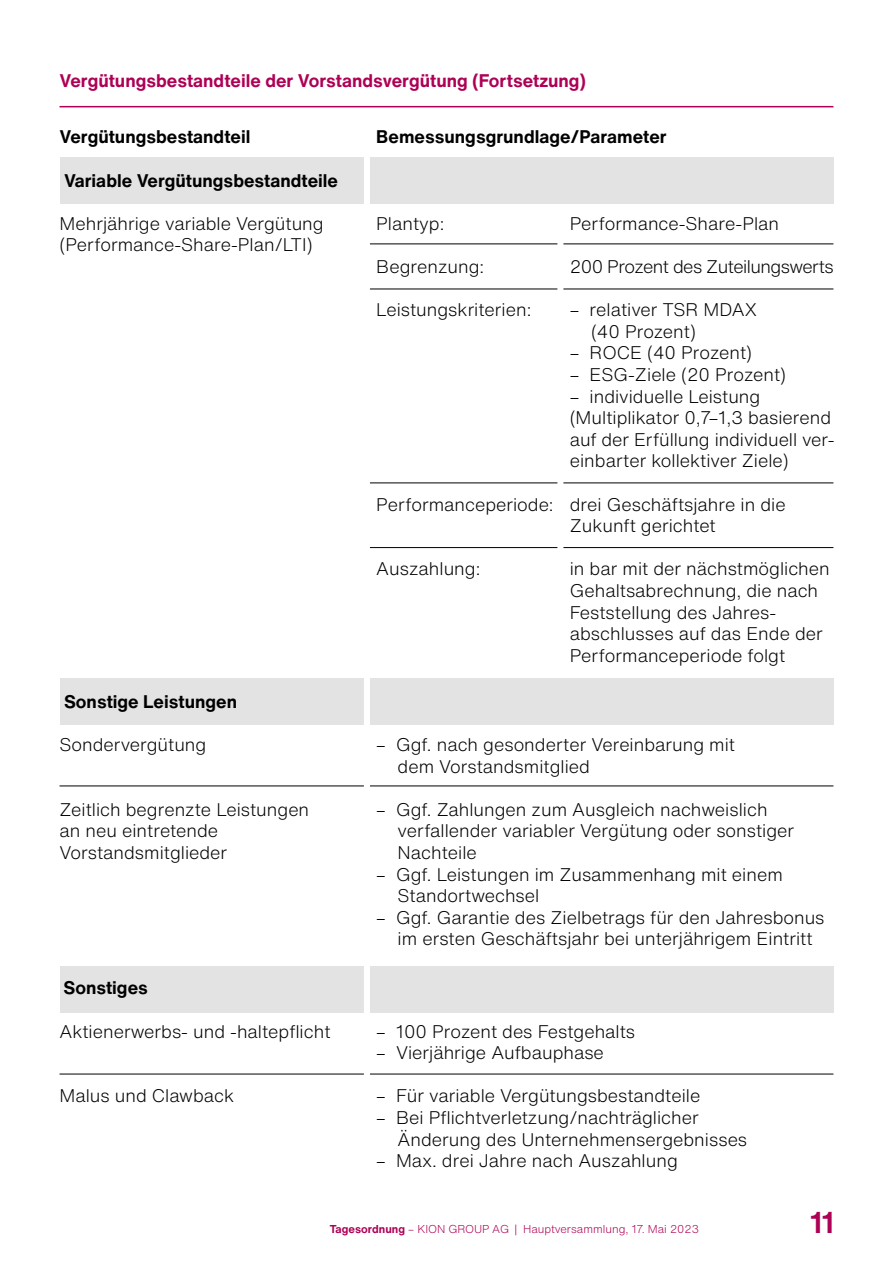
<style>
.page{position:relative;width:893px;height:1263px;background:#fff}
.page>*{position:absolute;margin:0;border:0;box-sizing:border-box;transform-origin:0 0}
.t1{font:700 29.7px "Helvetica Now Display";color:#ae0055}
.t2{font:300 18px/21.6px "Helvetica Now Text";color:#000}
.t3{font:700 18px "Helvetica Now Text";color:#000}
.t4{font:700 18px "Helvetica Now Text";color:#ae0055}
.t5{font:300 18px "Helvetica Now Text";letter-spacing:-.03em;color:#000}
.t6{font:300 11.25px "Helvetica Now Text";color:#ae0055}
.s1{font-weight:700}
</style>
<div class="page">
<div style="left:60px;top:679px;width:773px;height:46px;background:#e3e3e3"></div>
<div style="left:60px;top:966px;width:773px;height:47px;background:#e3e3e3"></div>
<div style="left:60px;top:157px;width:773px;height:47px;background:#e3e3e3"></div>
<hr style="left:60px;top:785px;width:773px;height:1px;background:#000">
<hr style="left:60px;top:106px;width:773px;height:1px;background:#ae0055">
<hr style="left:60px;top:1074px;width:773px;height:1px;background:#000">
<div style="left:364px;top:118px;width:6px;height:1000px;background:#fff"></div>
<hr style="left:370px;top:243px;width:463px;height:1px;background:#000">
<hr style="left:370px;top:289px;width:463px;height:1px;background:#000">
<hr style="left:370px;top:482px;width:463px;height:1px;background:#000">
<hr style="left:370px;top:547px;width:463px;height:1px;background:#000">
<div style="left:557px;top:214px;width:6px;height:461px;background:#fff"></div>
<p class="t4" style="left:60px;top:68px;width:528px">Vergütungsbestandteile der Vorstandsvergütung (Fortsetzung)</p>
<p class="t3" style="left:60px;top:125px;width:192px">Vergütungsbestandteil</p>
<p class="t3" style="left:376px;top:125px;width:292px">Bemessungsgrundlage/Parameter</p>
<p class="t3" style="left:64px;top:168px;width:276px">Variable Vergütungsbestandteile</p>
<p class="t2" style="left:60px;top:212px;width:266px">Mehrjährige variable Vergütung (Performance-Share-Plan/LTI)</p>
<p class="t2" style="left:376px;top:212px;width:70px">Plantyp:</p>
<p class="t2" style="left:376px;top:255px;width:110px">Begrenzung:</p>
<p class="t2" style="left:376px;top:298px;width:157px">Leistungskriterien:</p>
<p class="t2" style="left:376px;top:493px;width:179px">Performanceperiode:</p>
<p class="t2" style="left:376px;top:557px;width:106px">Auszahlung:</p>
<p class="t2" style="left:570px;top:212px;width:211px">Performance-Share-Plan</p>
<p class="t5" style="left:570px;top:253px;width:265px">200 Prozent des Zuteilungswerts</p>
<p class="t2" style="left:591px;top:298px;width:167px;text-indent:-21px">– relativer TSR MDAX (40 Prozent)</p>
<p class="t2" style="left:570px;top:341px;width:184px">– ROCE (40 Prozent)</p>
<p class="t2" style="left:570px;top:363px;width:218px">– ESG-Ziele (20 Prozent)</p>
<p class="t2" style="left:570px;top:385px;width:266px">– individuelle Leistung (Multiplikator 0,7–1,3 basierend auf der Erfüllung individuell ver&shy;einbarter kollektiver Ziele)</p>
<p class="t2" style="left:570px;top:493px;width:217px">drei Geschäftsjahre in die<br>Zukunft gerichtet</p>
<p class="t2" style="left:570px;top:557px;width:262px">in bar mit der nächstmöglichen<br>Gehaltsabrechnung, die nach<br>Feststellung des Jahres&shy;abschlusses auf das Ende der<br>Performanceperiode folgt</p>
<p class="t3" style="left:64px;top:689px;width:175px">Sonstige Leistungen</p>
<p class="t2" style="left:60px;top:733px;width:148px">Sondervergütung</p>
<p class="t2" style="left:60px;top:798px;width:251px">Zeitlich begrenzte Leistungen an neu eintretende<br>Vorstandsmitglieder</p>
<p class="t3" style="left:63px;top:976px;width:86px">Sonstiges</p>
<p class="t2" style="left:60px;top:1020px;width:272px">Aktienerwerbs- und -haltepflicht</p>
<p class="t2" style="left:60px;top:1085px;width:176px">Malus und Clawback</p>
<p class="t2" style="left:398px;top:733px;width:339px;text-indent:-21px">– Ggf. nach gesonderter Vereinbarung mit dem Vorstandsmitglied</p>
<p class="t2" style="left:398px;top:798px;width:398px;text-indent:-21px">– Ggf. Zahlungen zum Ausgleich nachweislich verfallender variabler Vergütung oder sonstiger<br>Nachteile</p>
<p class="t2" style="left:398px;top:863px;width:387px;text-indent:-21px">– Ggf. Leistungen im Zusammenhang mit einem<br>Standortwechsel</p>
<p class="t2" style="left:376px;top:906px;width:450px;text-align:center">– Ggf. Garantie des Zielbetrags für den Jahresbonus im ersten Geschäftsjahr bei unterjährigem Eintritt</p>
<p class="t2" style="left:376px;top:1020px;width:260px">– 100 Prozent des Festgehalts</p>
<p class="t2" style="left:376px;top:1041px;width:229px">– Vierjährige Aufbauphase</p>
<p class="t2" style="left:376px;top:1085px;width:326px">– Für variable Vergütungsbestandteile</p>
<p class="t2" style="left:398px;top:1106px;width:351px;text-indent:-21px">– Bei Pflichtverletzung/nachträglicher<br>Änderung des Unternehmensergebnisses</p>
<p class="t2" style="left:376px;top:1149px;width:303px">– Max. drei Jahre nach Auszahlung</p>
<p class="t6" style="left:330px;top:1221px;width:370px"><span class="s1">Tagesordnung</span> – KION GROUP AG | Hauptversammlung, 17. Mai 2023</p>
<h1 class="t1" style="left:810px;top:1202px;width:25px">11</h1>
</div>
